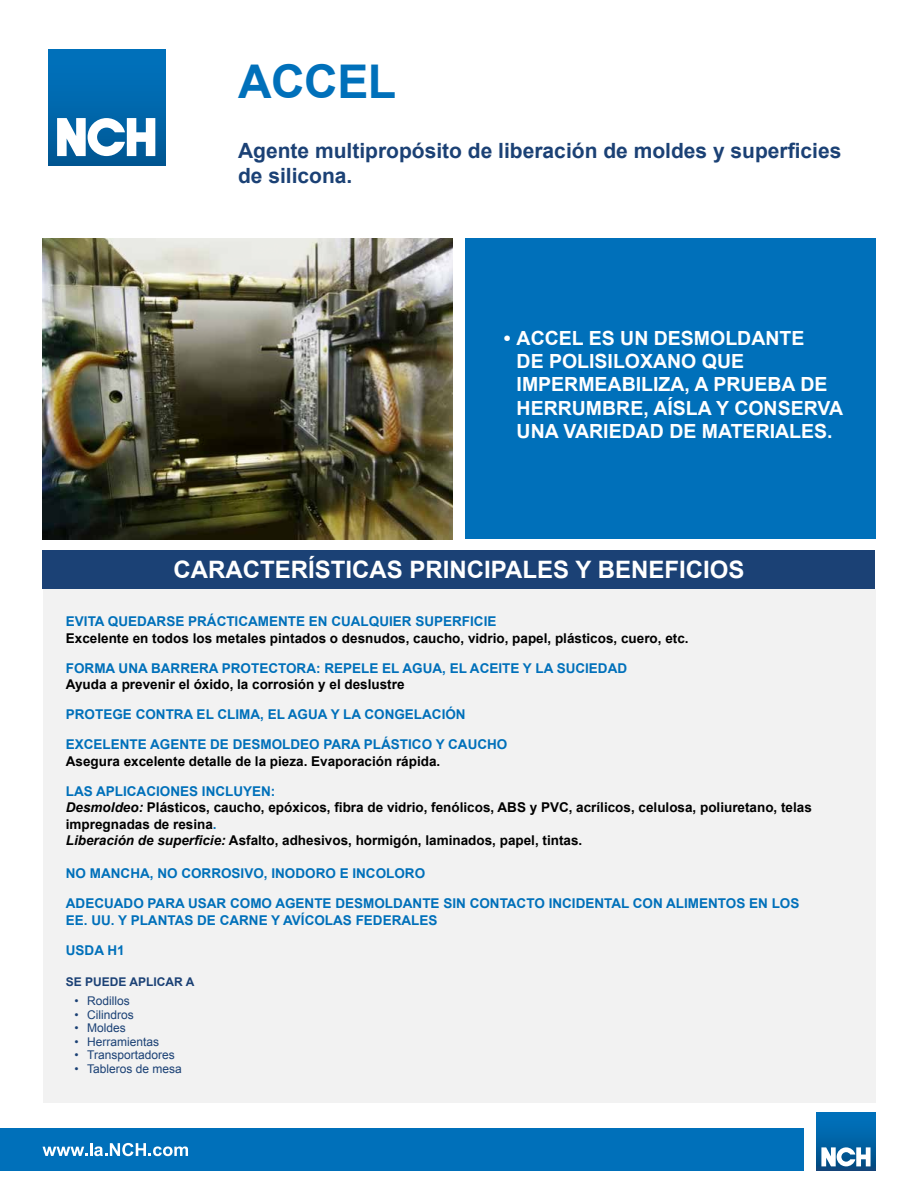
<style>
.page{position:relative;width:918px;height:1188px;background:#fff}
.page>*{position:absolute;margin:0;border:0;box-sizing:border-box;transform-origin:0 0}
.t1{font:700 46.5px "Arial";letter-spacing:-.01em;color:#0070ba}
.t2{font:700 24px "Arial";color:#fff}
.t3{font:700 21px/25.2px "Arial";color:#1b4175}
.t4{font:700 19.5px/23.4px "Arial";color:#fff}
.t5{font:700 13.5px/16.5px "Arial";color:#000}
.t6{font:700 13.5px/16.5px "Arial";color:#0070ba}
.t7{font:12px "Arial";color:#1b4175}
.t8{font:700 12px "Arial";color:#1b4175}
.s1{color:#0070ba}
.s2{font-style:italic}
</style>
<div class="page">
<div style="left:43px;top:550px;width:832px;height:39px;background:#1b4175"></div>
<div style="left:0;top:1128px;width:803px;height:43px;background:#0070ba"></div>
<div style="left:43px;top:589px;width:832px;height:514px;background:#f2f2f2"></div>
<div style="left:465px;top:238px;width:410px;height:301px;background:#0070ba"></div>
<svg style="left:43px;top:1143px;width:145px;height:13px"></svg>
<svg style="left:816px;top:1112px;width:60px;height:59px"></svg>
<div style="left:817px;top:1112px;width:58px;height:59px;background:linear-gradient(to bottom,#0075c2,#084d82)"></div>
<svg style="left:821px;top:1147px;width:50px;height:19px"></svg>
<div style="left:48px;top:49px;width:117px;height:116px;background:linear-gradient(to bottom,#0074c0,#005895)"></div>
<svg style="left:57px;top:118px;width:98px;height:38px"></svg>
<img style="left:43px;top:238px;width:410px;height:302px">
<h1 class="t1" style="left:238px;top:51px;width:160px">ACCEL</h1>
<h3 class="t3" style="left:238px;top:139px;width:605px">Agente multipropósito de liberación de moldes y superficies de silicona.</h3>
<h3 class="t4" style="left:517px;top:327px;width:328px;text-indent:-13px">• ACCEL ES UN DESMOLDANTE<br>DE POLISILOXANO QUE<br>IMPERMEABILIZA, A PRUEBA DE<br>HERRUMBRE, AÍSLA Y CONSERVA<br>UNA VARIEDAD DE MATERIALES.</h3>
<h2 class="t2" style="left:174px;top:554px;width:572px">CARACTERÍSTICAS PRINCIPALES Y BENEFICIOS</h2>
<p class="t6" style="left:66px;top:614px;width:432px">EVITA QUEDARSE PRÁCTICAMENTE EN CUALQUIER SUPERFICIE</p>
<p class="t5" style="left:66px;top:630px;width:624px">Excelente en todos los metales pintados o desnudos, caucho, vidrio, papel, plásticos, cuero, etc.</p>
<p class="t6" style="left:66px;top:660px;width:563px">FORMA UNA BARRERA PROTECTORA: REPELE EL AGUA, EL ACEITE Y LA SUCIEDAD</p>
<p class="t5" style="left:66px;top:677px;width:340px">Ayuda a prevenir el óxido, la corrosión y el deslustre</p>
<p class="t6" style="left:66px;top:707px;width:401px">PROTEGE CONTRA EL CLIMA, EL AGUA Y LA CONGELACIÓN</p>
<p class="t6" style="left:66px;top:737px;width:443px">EXCELENTE AGENTE DE DESMOLDEO PARA PLÁSTICO Y CAUCHO</p>
<p class="t5" style="left:66px;top:753px;width:376px">Asegura excelente detalle de la pieza. Evaporación rápida.</p>
<p class="t5" style="left:66px;top:783px;width:747px"><span class="s1">LAS APLICACIONES INCLUYEN:<br></span><span class="s2">Desmoldeo:</span> Plásticos, caucho, epóxicos, fibra de vidrio, fenólicos, ABS y PVC, acrílicos, celulosa, poliuretano, telas impregnadas de resina<span class="s1">.<br></span><span class="s2">Liberación de superficie:</span> Asfalto, adhesivos, hormigón, laminados, papel, tintas.</p>
<p class="t6" style="left:66px;top:866px;width:361px">NO MANCHA, NO CORROSIVO, INODORO E INCOLORO</p>
<p class="t6" style="left:66px;top:896px;width:735px">ADECUADO PARA USAR COMO AGENTE DESMOLDANTE SIN CONTACTO INCIDENTAL CON ALIMENTOS EN LOS<br>EE. UU. Y PLANTAS DE CARNE Y AVÍCOLAS FEDERALES</p>
<p class="t6" style="left:66px;top:942px;width:60px">USDA H1</p>
<p class="t8" style="left:66px;top:973px;width:130px">SE PUEDE APLICAR A</p>
<p class="t7" style="left:74px;top:993px;width:57px">• Rodillos</p>
<p class="t7" style="left:74px;top:1006px;width:61px">• Cilindros</p>
<p class="t7" style="left:74px;top:1020px;width:53px">• Moldes</p>
<p class="t7" style="left:74px;top:1033px;width:86px">• Herramientas</p>
<p class="t7" style="left:74px;top:1047px;width:102px">• Transportadores</p>
<p class="t7" style="left:74px;top:1060px;width:109px">• Tableros de mesa</p>
</div>
